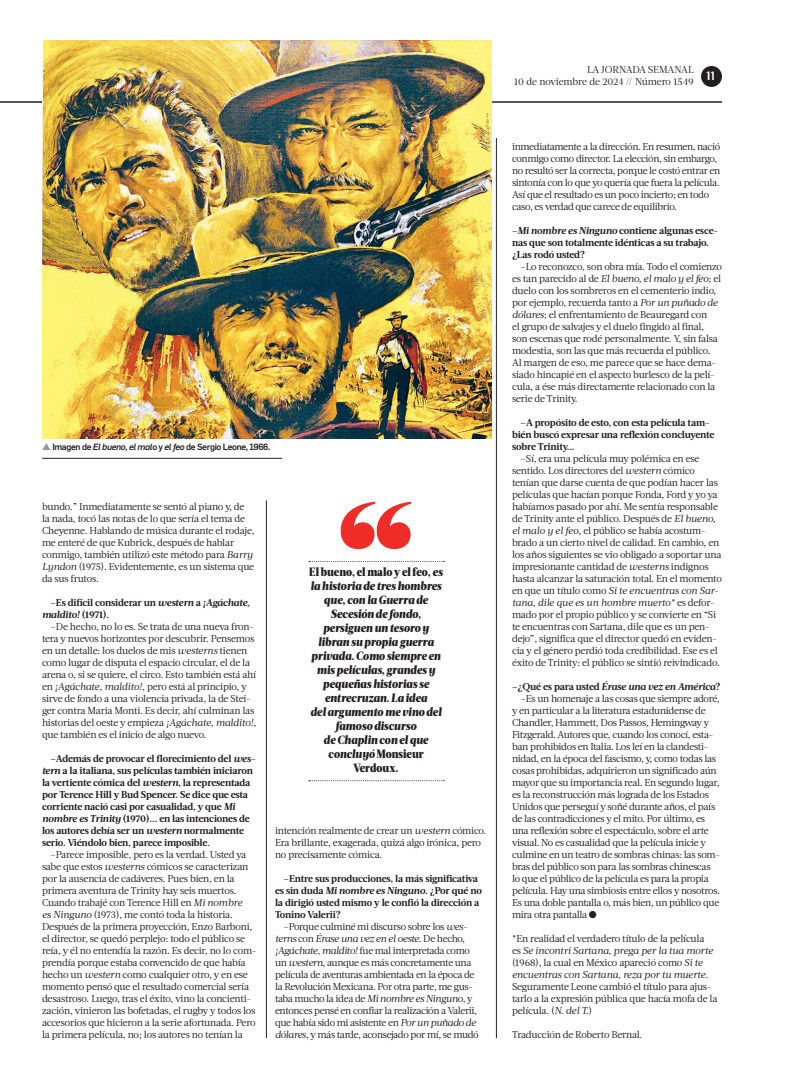
<style>
.page{position:relative;width:794px;height:1083px;background:#fff}
.page>*{position:absolute;margin:0;border:0;box-sizing:border-box;transform-origin:0 0}
.t1{font:italic 900 12px/14px "Acta Deck";color:#231f20;text-align:center;scale:.9 1}
.t2{font:600 11.9px "Flama Semicond";color:#fff}
.t3{font:10px/12px "Acta";letter-spacing:-.03em;color:#231f20}
.t4{font:700 10px/12px "Acta";letter-spacing:-.02em;color:#231f20}
.t5{font:10px/12px "Acta Deck";letter-spacing:-.01em;color:#231f20;text-align:right}
.t6{font:italic 700 10px "Acta";letter-spacing:-.02em;color:#231f20}
.t7{font:500 8.9px "Flama";letter-spacing:-.04em;color:#231f20}
.s1{color:#939598}
.s2{font-style:italic}
.s3{font-style:normal}
</style>
<div class="page">
<div style="left:701px;top:66px;width:21px;height:21px;background:#231f20;border-radius:50%"></div>
<hr style="left:0;top:102px;width:722px;height:1px;background:#231f20">
<hr style="left:496px;top:138px;width:1px;height:900px;background:#231f20">
<hr style="left:266px;top:500px;width:1px;height:538px;background:#231f20">
<img style="left:42px;top:40px;width:449px;height:398px">
<svg style="left:309px;top:561px;width:135px;height:1px"></svg>
<svg style="left:309px;top:780px;width:135px;height:1px"></svg>
<svg style="left:341px;top:502px;width:70px;height:47px"></svg>
<hr style="left:42px;top:458px;width:240px;height:1px;background:#231f20">
<p class="t7" style="left:42px;top:443px;width:230px"><span class="s1">▲</span> Imagen de <span class="s2">El bueno, el mal</span>o y <span class="s2">el feo</span> de Sergio Leone, 1966.</p>
<p class="t3" style="left:42px;top:501px;width:214px">bundo.” Inmediatamente se sentó al piano y, de la nada, tocó las notas de lo que sería el tema de Cheyenne. Hablando de música durante el rodaje, me enteré de que Kubrick, después de hablar conmigo, también utilizó este método para <span class="s2">Barry Lyndon</span> (1975). Evidentemente, es un sistema que da sus frutos.</p>
<p class="t4" style="left:42px;top:597px;width:209px;text-indent:9px">‒Es difícil considerar un <span class="s2">western</span> a <span class="s2">¡Agáchate, maldito!</span> (1971).</p>
<p class="t3" style="left:42px;top:621px;width:216px;text-indent:9px">‒De hecho, no lo es. Se trata de una nueva fron&shy;tera y nuevos horizontes por descubrir. Pensemos en un detalle: los duelos de mis <span class="s2">westerns</span> tienen como lugar de disputa el espacio circular, el de la arena o, si se quiere, el circo. Esto también está ahí en <span class="s2">¡Agáchate, maldito!</span>, pero está al principio, y sirve de fondo a una violencia privada, la de Stei&shy;ger contra Maria Monti. Es decir, ahí culminan las historias del oeste y empieza <span class="s2">¡Agáchate, maldito!</span>, que también es el inicio de algo nuevo.</p>
<p class="t4" style="left:42px;top:753px;width:215px;text-indent:9px">‒Además de provocar el florecimiento del <span class="s2">wes&shy;tern</span> a la italiana, sus películas también iniciaron la vertiente cómica del <span class="s2">western</span>, la representada por Terence Hill y Bud Spencer. Se dice que esta corriente nació casi por casualidad, y que <span class="s2">Mi nombre es Trinity</span> (1970)... en las intenciones de los autores debía ser un <span class="s2">western</span> normalmente serio. Viéndolo bien, parece imposible.</p>
<p class="t3" style="left:42px;top:849px;width:216px;text-indent:9px">‒Parece imposible, pero es la verdad. Usted ya sabe que estos <span class="s2">westerns</span> cómicos se caracterizan por la ausencia de cadáveres. Pues bien, en la primera aventura de Trinity hay seis muertos.<br>Cuando trabajé con Terence Hill en <span class="s2">Mi nombre<br>es Ninguno</span> (1973), me contó toda la historia.<br>Después de la primera proyección, Enzo Barboni, el director, se quedó perplejo: todo el público se reía, y él no entendía la razón. Es decir, no lo com&shy;prendía porque estaba convencido de que había hecho un <span class="s2">western</span> como cualquier otro, y en ese momento pensó que el resultado comercial sería desastroso. Luego, tras el éxito, vino la concienti&shy;zación, vinieron las bofetadas, el rugby y todos los accesorios que hicieron a la serie afortunada. Pero la primera película, no; los autores no tenían la</p>
<p class="t1" style="left:309px;top:566px;width:150px"><span class="s3">El bueno, el malo y el feo</span>, es la historia de tres hombres que, con la Guerra de<br>Secesión de fondo, persiguen un tesoro y libran su propia guerra privada. Como siempre en mis películas, grandes y pequeñas historias se entrecruzan. La idea<br>del argumento me vino del famoso discurso<br>de Chaplin con el que concluyó <span class="s3">Monsieur<br>Verdoux</span>.</p>
<p class="t3" style="left:275px;top:825px;width:213px">intención realmente de crear un <span class="s2">western</span> cómico.<br>Era brillante, exagerada, quizá algo irónica, pero no precisamente cómica.</p>
<p class="t4" style="left:275px;top:873px;width:208px;text-indent:9px">‒Entre sus producciones, la más significativa es sin duda <span class="s2">Mi nombre es Ninguno</span>. ¿Por qué no la dirigió usted mismo y le confió la dirección a Tonino Valerii?</p>
<p class="t3" style="left:275px;top:921px;width:205px;text-indent:9px">‒Porque culminé mi discurso sobre los <span class="s2">wes&shy;terns</span> con <span class="s2">Érase una vez en el oeste</span>. De hecho, <span class="s2">¡Agáchate, maldito!</span> fue mal interpretada como un <span class="s2">western,</span> aunque es más concretamente una película de aventuras ambientada en la época de la Revolución Mexicana. Por otra parte, me gus&shy;taba mucho la idea de <span class="s2">Mi nombre es Ninguno</span>, y entonces pensé en confiar la realización a Valerii, que había sido mi asistente en <span class="s2">Por un puñado de dólares</span>, y más tarde, aconsejado por mí, se mudó</p>
<p class="t5" style="left:514px;top:65px;width:181px">LA JORNADA SEMANAL<br>10 de noviembre de 2024 // Número 1549</p>
<p class="t2" style="left:706px;top:71px;width:10px">11</p>
<p class="t3" style="left:512px;top:141px;width:210px">inmediatamente a la dirección. En resumen, nació conmigo como director. La elección, sin embargo, no resultó ser la correcta, porque le costó entrar en sintonía con lo que yo quería que fuera la película.<br>Así que el resultado es un poco incierto; en todo caso, es verdad que carece de equilibrio.</p>
<p class="t4" style="left:512px;top:225px;width:207px">‒<span class="s2">Mi nombre es Ninguno</span> contiene algunas esce&shy;nas que son totalmente idénticas a su trabajo. ¿Las rodó usted?</p>
<p class="t3" style="left:512px;top:261px;width:211px;text-indent:9px">‒Lo reconozco, son obra mía. Todo el comienzo es tan parecido al de <span class="s2">El bueno, el malo y el feo;</span> el duelo con los sombreros en el cementerio indio, por ejemplo, recuerda tanto a <span class="s2">Por un puñado de dólares</span>; el enfrentamiento de Beauregard con<br>el grupo de salvajes y el duelo fingido al final, son escenas que rodé personalmente. Y, sin falsa modestia, son las que más recuerda el público.<br>Al margen de eso, me parece que se hace dema&shy;siado hincapié en el aspecto burlesco de la pelí&shy;cula, a ése más directamente relacionado con la serie de Trinity.</p>
<p class="t4" style="left:512px;top:417px;width:204px;text-indent:9px">‒A propósito de esto, con esta película tam&shy;bién buscó expresar una reflexión concluyente sobre Trinity...</p>
<p class="t3" style="left:512px;top:453px;width:211px;text-indent:9px">‒Sí, era una película muy polémica en ese sentido. Los directores del <span class="s2">western</span> cómico tenían que darse cuenta de que podían hacer las películas que hacían porque Fonda, Ford y yo ya habíamos pasado por ahí. Me sentía responsable de Trinity ante el público. Después de <span class="s2">El bueno, el malo y el feo</span>, el público se había acostum&shy;brado a un cierto nivel de calidad. En cambio, en los años siguientes se vio obligado a soportar una impresionante cantidad de <span class="s2">westerns</span> indignos hasta alcanzar la saturación total. En el momento en que un título como <span class="s2">Si te encuentras con Sar&shy;tana, dile que es un hombre muerto*</span> es defor&shy;mado por el propio público y se convierte en “Si te encuentras con Sartana, dile que es un pen&shy;dejo”, significa que el director quedó en eviden&shy;cia y el género perdió toda credibilidad. Ese es el éxito de Trinity: el público se sintió reivindicado.</p>
<p class="t6" style="left:512px;top:683px;width:210px"><span class="s3">‒¿Qué es para usted</span> Érase una vez en América<span class="s3">?</span></p>
<p class="t3" style="left:520px;top:693px;width:201px">‒Es un homenaje a las cosas que siempre adoré,</p>
<p class="t3" style="left:512px;top:705px;width:195px">y en particular a la literatura estadunidense de</p>
<p class="t3" style="left:512px;top:717px;width:199px">Chandler, Hammett, Dos Passos, Hemingway y</p>
<p class="t3" style="left:512px;top:729px;width:203px">Fitzgerald. Autores que, cuando los conocí, esta-</p>
<p class="t3" style="left:512px;top:741px;width:198px">ban prohibidos en Italia. Los leí en la clandesti-</p>
<p class="t3" style="left:512px;top:753px;width:206px">nidad, en la época del fascismo, y, como todas las</p>
<p class="t3" style="left:512px;top:765px;width:206px">cosas prohibidas, adquirieron un significado aún</p>
<p class="t3" style="left:512px;top:777px;width:209px">mayor que su importancia real. En segundo lugar,</p>
<p class="t3" style="left:512px;top:789px;width:198px">es la reconstrucción más lograda de los Estados</p>
<p class="t3" style="left:512px;top:801px;width:205px">Unidos que perseguí y soñé durante años, el país</p>
<p class="t3" style="left:512px;top:813px;width:194px">de las contradicciones y el mito. Por último, es</p>
<p class="t3" style="left:512px;top:825px;width:198px">una reflexión sobre el espectáculo, sobre el arte</p>
<p class="t3" style="left:512px;top:837px;width:195px">visual. No es casualidad que la película inicie y</p>
<p class="t3" style="left:512px;top:849px;width:209px">culmine en un teatro de sombras chinas: las som-</p>
<p class="t3" style="left:512px;top:861px;width:200px">bras del público son para las sombras chinescas</p>
<p class="t3" style="left:512px;top:873px;width:198px">lo que el público de la película es para la propia</p>
<p class="t3" style="left:512px;top:885px;width:210px">película. Hay una simbiosis entre ellos y nosotros.</p>
<p class="t3" style="left:512px;top:897px;width:209px">Es una doble pantalla o, más bien, un público que</p>
<p class="t3" style="left:512px;top:909px;width:86px">mira otra pantalla ●</p>
<p class="t3" style="left:512px;top:933px;width:207px">*En realidad el verdadero título de la película<br>es <span class="s2">Se incontri Sartana, prega per la tua morte </span>(1968), la cual en México apareció como <span class="s2">Si te encuentras con Sartana, reza por tu muerte</span>.<br>Seguramente Leone cambió el título para ajus&shy;tarlo a la expresión pública que hacía mofa de la película. (<span class="s2">N. del T.</span>)</p>
<p class="t3" style="left:512px;top:1029px;width:132px">Traducción de Roberto Bernal.</p>
</div>
